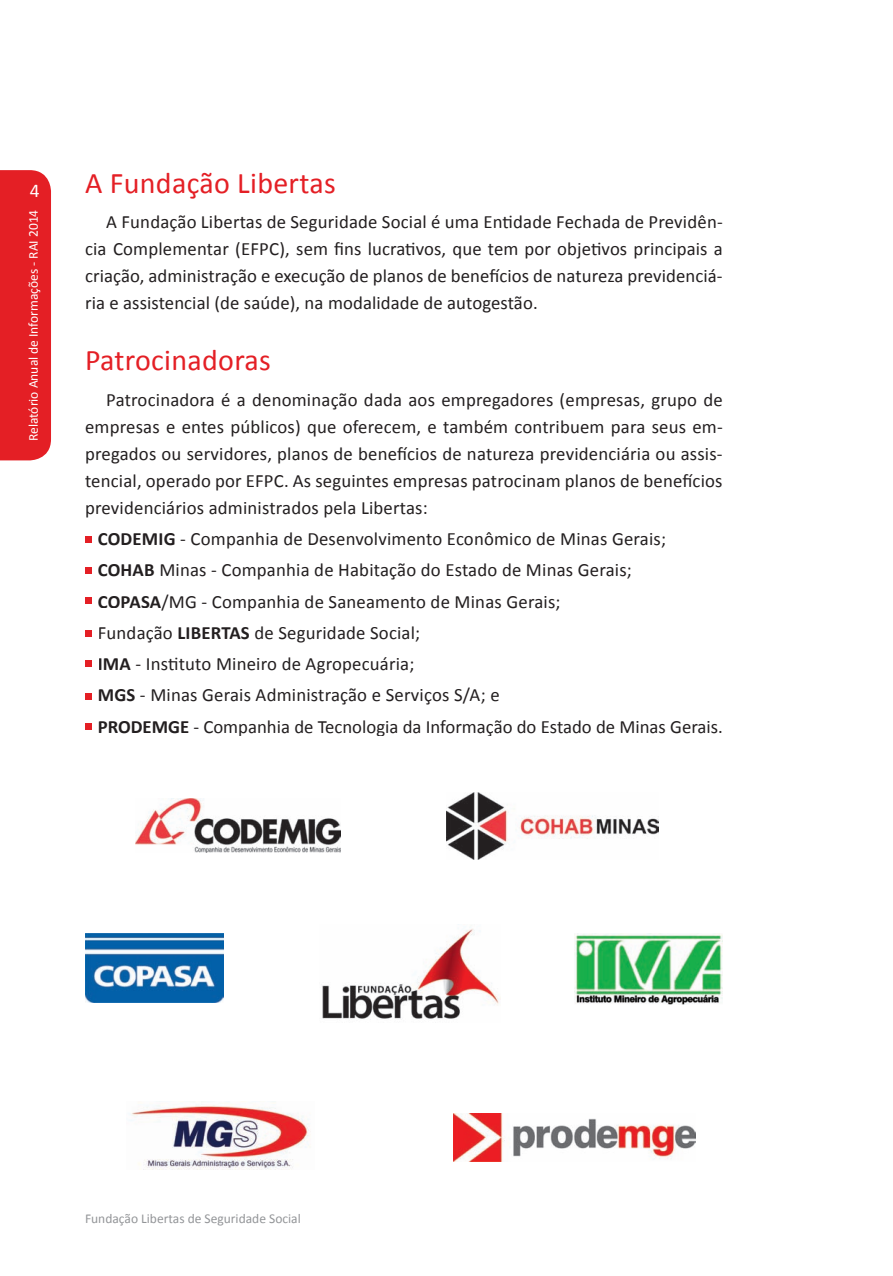
<style>
.page{position:relative;width:893px;height:1276px;background:#fff}
.page>*{position:absolute;margin:0;border:0;box-sizing:border-box;transform-origin:0 0}
.t1{font:30px "Calibri";letter-spacing:.01em;color:#e41f25}
.t2{font:19.5px "Calibri";color:#fff}
.t3{font:18.75px/27px "Calibri";letter-spacing:.01em;color:#231f20;text-align:justify}
.t4{font:13.5px "Calibri";color:#fff}
.t5{font:13.5px "Calibri";color:#939598}
.s1{font-weight:700}
</style>
<div class="page">
<div style="left:0;top:170px;width:51px;height:290px;background:#e41f25"></div>
<img style="left:135px;top:798px;width:206px;height:54px">
<img style="left:446px;top:793px;width:212px;height:67px">
<img style="left:85px;top:933px;width:139px;height:69px">
<img style="left:322px;top:924px;width:179px;height:96px">
<img style="left:574px;top:934px;width:149px;height:70px">
<img style="left:130px;top:1101px;width:180px;height:69px">
<img style="left:453px;top:1113px;width:243px;height:48px">
<div style="left:85px;top:536px;width:6px;height:7px;background:#e41f25"></div>
<svg style="left:85px;top:567px;width:6px;height:6px"></svg>
<svg style="left:85px;top:598px;width:6px;height:6px"></svg>
<svg style="left:85px;top:630px;width:6px;height:6px"></svg>
<svg style="left:85px;top:661px;width:6px;height:6px"></svg>
<svg style="left:85px;top:693px;width:6px;height:6px"></svg>
<svg style="left:85px;top:723px;width:6px;height:6px"></svg>
<p class="t2" style="left:30px;top:178px;width:11px">4</p>
<p class="t4" style="left:25px;top:441px;width:233px;rotate:-90deg">Relatório Anual de Informações - RAI 2014</p>
<h1 class="t1" style="left:85px;top:164px;width:252px">A Fundação Libertas</h1>
<p class="t3" style="left:85px;top:207px;width:639px;text-indent:21px">A Fundação Libertas de Seguridade Social é uma Entidade Fechada de Previdên&shy;cia Complementar (EFPC), sem fins lucrativos, que tem por objetivos principais a criação, administração e execução de planos de benefícios de natureza previdenciá&shy;ria e assistencial (de saúde), na modalidade de autogestão.</p>
<h1 class="t1" style="left:85px;top:342px;width:187px">Patrocinadoras</h1>
<p class="t3" style="left:85px;top:385px;width:639px;text-indent:21px">Patrocinadora é a denominação dada aos empregadores (empresas, grupo de empresas e entes públicos) que oferecem, e também contribuem para seus em&shy;pregados ou servidores, planos de benefícios de natureza previdenciária ou assis&shy;tencial, operado por EFPC. As seguintes empresas patrocinam planos de benefícios previdenciários administrados pela Libertas:</p>
<p class="t3" style="left:98px;top:522px;width:626px;line-height:31.2px;text-align:left"><span class="s1">CODEMIG</span> - Companhia de Desenvolvimento Econômico de Minas Gerais; <span class="s1">COHAB</span> Minas - Companhia de Habitação do Estado de Minas Gerais; <span class="s1">COPASA</span>/MG - Companhia de Saneamento de Minas Gerais;<br>Fundação <span class="s1">LIBERTAS</span> de Seguridade Social;<br><span class="s1">IMA</span> - Instituto Mineiro de Agropecuária;<br><span class="s1">MGS</span> - Minas Gerais Administração e Serviços S/A; e<br><span class="s1">PRODEMGE</span> - Companhia de Tecnologia da Informação do Estado de Minas Gerais.</p>
<p class="t5" style="left:85px;top:1210px;width:217px">Fundação Libertas de Seguridade Social</p>
</div>
